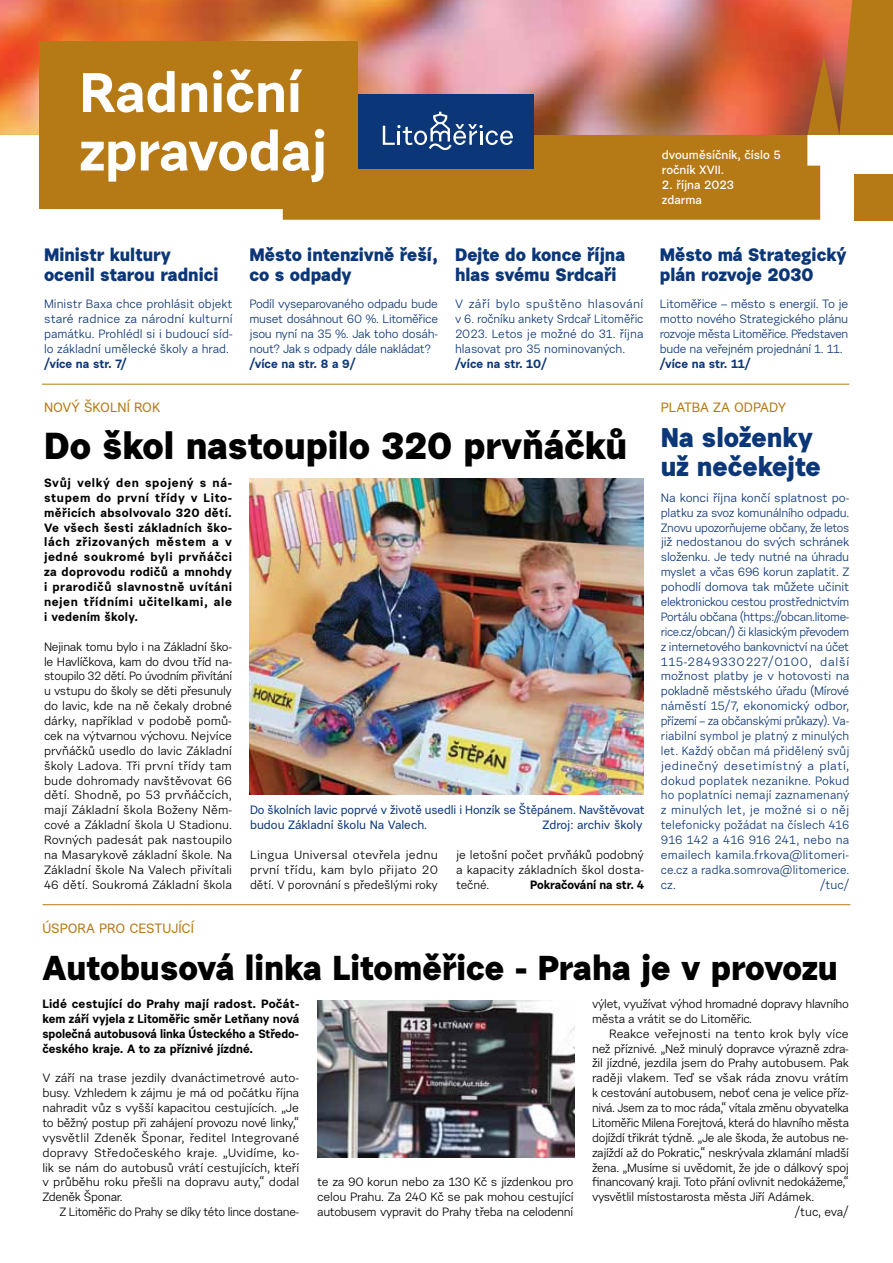
<style>
.page{position:relative;width:893px;height:1263px;background:#fff}
.page>*{position:absolute;margin:0;border:0;box-sizing:border-box;transform-origin:0 0}
.t1{font:700 37.5px "Urban Grotesk Me Bl";color:#000}
.t2{font:700 34.5px "Urban Grotesk Me Bl";color:#000}
.t3{font:700 27px/29.7px "Urban Grotesk Me Bl";color:#0b3677}
.t4{font:700 18px/19.5px "Urban Grotesk Me Bl";color:#0b3677}
.t5{font:13.5px "Urban Grotesk Me Bl";color:#b57916}
.t6{font:12px/14.9px "Urban Grotesk Re Bo";letter-spacing:-.025em;color:#000;text-align:justify}
.t7{font:12px/14.9px "Urban Grotesk Re Bo";letter-spacing:-.01em;color:#0b3677;text-align:justify}
.t8{font:700 12px/14.9px "Urban Grotesk Re Bo";color:#000;text-align:justify}
.t9{font:12px/14.9px "Urban Grotesk Me Bl";letter-spacing:-.005em;color:#0b3677}
.t10{font:700 12px "Urban Grotesk Re Bo";color:#0b3677}
.t11{font:700 12px/15px "Urban Grotesk Li Se";color:#fff}
.t12{font:12px "Urban Grotesk Re Bo";letter-spacing:-.005em;color:#000}
.t13{font:12px "Urban Grotesk Re Bo";color:#000}
</style>
<div class="page">
<img style="left:0;top:0;width:807px;height:135px">
<div style="left:283px;top:135px;width:537px;height:85px;background:#b57916"></div>
<svg style="left:807px;top:0;width:86px;height:135px"></svg>
<div style="left:40px;top:42px;width:318px;height:167px;background:#b57916"></div>
<svg style="left:81px;top:129px;width:243px;height:54px"></svg>
<svg style="left:83px;top:69px;width:219px;height:44px"></svg>
<div style="left:855px;top:174px;width:38px;height:47px;background:#b57916"></div>
<div style="left:358px;top:95px;width:176px;height:74px;background:#0b3677"></div>
<svg style="left:383px;top:112px;width:130px;height:38px"></svg>
<hr style="left:42px;top:384px;width:807px;height:1px;background:#b57916">
<hr style="left:43px;top:904px;width:807px;height:1px;background:#b57916">
<img style="left:249px;top:478px;width:395px;height:316px">
<img style="left:317px;top:1000px;width:257px;height:157px">
<p class="t11" style="left:662px;top:147px;width:120px">dvouměsíčník, číslo 5 ročník XVII.</p>
<p class="t11" style="left:662px;top:177px;width:74px">2. října 2023 zdarma</p>
<h3 class="t4" style="left:44px;top:245px;width:176px">Ministr kultury ocenil starou radnici</h3>
<p class="t7" style="left:44px;top:297px;width:190px">Ministr Baxa chce prohlásit objekt staré radnice za národní kulturní památku. Prohlédl si i budoucí síd&shy;lo základní umělecké školy a hrad.</p>
<p class="t10" style="left:44px;top:356px;width:84px">/více na str. 7/</p>
<h3 class="t4" style="left:249px;top:245px;width:190px">Město intenzivně řeší, co s odpady</h3>
<p class="t7" style="left:249px;top:297px;width:190px">Podíl vyseparovaného odpadu bude muset dosáhnout 60 %. Litoměřice jsou nyní na 35 %. Jak toho dosáh&shy;nout? Jak s odpady dále nakládat?</p>
<p class="t10" style="left:249px;top:356px;width:107px">/více na str. 8 a 9/</p>
<h3 class="t4" style="left:455px;top:245px;width:172px">Dejte do konce října hlas svému Srdcaři</h3>
<p class="t7" style="left:455px;top:297px;width:190px">V září bylo spuštěno hlasování v 6. ročníku ankety Srdcař Litoměřic 2023. Letos je možné do 31. října hlasovat pro 35 nominovaných.</p>
<p class="t10" style="left:455px;top:356px;width:93px">/více na str. 10/</p>
<p class="t5" style="left:44px;top:399px;width:118px">NOVÝ ŠKOLNÍ ROK</p>
<h1 class="t1" style="left:44px;top:422px;width:585px">Do škol nastoupilo 320 prvňáčků</h1>
<p class="t8" style="left:44px;top:475px;width:190px">Svůj velký den spojený s ná&shy;stupem do první třídy v Lito&shy;měřicích absolvovalo 320 dětí.<br>Ve všech šesti základních ško&shy;lách zřizovaných městem a v jedné soukromé byli prvňáčci za doprovodu rodičů a mnohdy i prarodičů slavnostně uvítáni nejen třídními učitelkami, ale i vedením školy.</p>
<p class="t6" style="left:44px;top:639px;width:190px">Nejinak tomu bylo i na Základní ško&shy;le Havlíčkova, kam do dvou tříd na&shy;stoupilo 32 dětí. Po úvodním přivítání u vstupu do školy se děti přesunuly do lavic, kde na ně čekaly drobné dárky, například v podobě pomů&shy;cek na výtvarnou výchovu. Nejvíce prvňáčků usedlo do lavic Základní školy Ladova. Tři první třídy tam bude dohromady navštěvovat 66 dětí. Shodně, po 53 prvňáčcích, mají Základní škola Boženy Něm&shy;cové a Základní škola U Stadionu.<br>Rovných padesát pak nastoupilo na Masarykově základní škole. Na Základní škole Na Valech přivítali 46 dětí. Soukromá Základní škola</p>
<p class="t9" style="left:250px;top:802px;width:396px">Do školních lavic poprvé v životě usedli i Honzík se Štěpánem. Navštěvovat budou Základní školu Na Valech.</p>
<p class="t9" style="left:543px;top:817px;width:101px">Zdroj: archiv školy</p>
<p class="t6" style="left:250px;top:847px;width:189px">Lingua Universal otevřela jednu první třídu, kam bylo přijato 20 dětí. V porovnání s předešlými roky</p>
<p class="t6" style="left:456px;top:847px;width:189px">je letošní počet prvňáků podobný a kapacity základních škol dosta&shy;tečné.</p>
<p class="t8" style="left:530px;top:877px;width:115px">Pokračování na str. 4</p>
<h3 class="t4" style="left:660px;top:245px;width:188px">Město má Strategický plán rozvoje 2030</h3>
<p class="t7" style="left:660px;top:297px;width:190px">Litoměřice – město s energií. To je motto nového Strategického plánu rozvoje města Litoměřice. Představen bude na veřejném projednání 1. 11.</p>
<p class="t10" style="left:660px;top:356px;width:92px">/více na str. 11/</p>
<p class="t5" style="left:661px;top:399px;width:127px">PLATBA ZA ODPADY</p>
<h3 class="t3" style="left:661px;top:422px;width:162px">Na složenky už nečekejte</h3>
<p class="t7" style="left:661px;top:490px;width:190px">Na konci října končí splatnost po&shy;platku za svoz komunálního odpadu.<br>Znovu upozorňujeme občany, že letos již nedostanou do svých schránek složenku. Je tedy nutné na úhradu myslet a včas 696 korun zaplatit. Z pohodlí domova tak můžete učinit elektronickou cestou prostřednictvím Portálu občana (https://obcan.litome&shy;rice.cz/obcan/) či klasickým převodem z internetového bankovnictví na účet 115-2849330227/0100, další možnost platby je v hotovosti na pokladně městského úřadu (Mírové náměstí 15/7, ekonomický odbor, přízemí – za občanskými průkazy). Va&shy;riabilní symbol je platný z minulých let. Každý občan má přidělený svůj jedinečný desetimístný a platí, dokud poplatek nezanikne. Pokud ho poplatníci nemají zaznamenaný z minulých let, je možné si o něj telefonicky požádat na číslech 416<br>916 142 a 416 916 241, nebo na emailech kamila.frkova@litomeri&shy;ce.cz a radka.somrova@litomerice. cz.</p>
<p class="t7" style="left:820px;top:877px;width:30px">/tuc/</p>
<p class="t5" style="left:42px;top:920px;width:153px">ÚSPORA PRO CESTUJÍCÍ</p>
<h2 class="t2" style="left:42px;top:946px;width:797px">Autobusová linka Litoměřice - Praha je v provozu</h2>
<p class="t8" style="left:42px;top:996px;width:258px">Lidé cestující do Prahy mají radost. Počát&shy;kem září vyjela z Litoměřic směr Letňany nová společná autobusová linka Ústeckého a Středo&shy;českého kraje. A to za příznivé jízdné.</p>
<p class="t6" style="left:42px;top:1070px;width:258px">V září na trase jezdily dvanáctimetrové auto&shy;busy. Vzhledem k zájmu je má od počátku října nahradit vůz s vyšší kapacitou cestujících. „Je to běžný postup při zahájení provozu nové linky,“ vysvětlil Zdeněk Šponar, ředitel Integrované dopravy Středočeského kraje. „Uvidíme, ko&shy;lik se nám do autobusů vrátí cestujících, kteří v průběhu roku přešli na dopravu auty,“ dodal Zdeněk Šponar.</p>
<p class="t6" style="left:59px;top:1204px;width:241px">Z Litoměřic do Prahy se díky této lince dostane-</p>
<p class="t6" style="left:592px;top:996px;width:258px">výlet, využívat výhod hromadné dopravy hlavního města a vrátit se do Litoměřic.</p>
<p class="t13" style="left:609px;top:1026px;width:241px">Reakce veřejnosti na tento krok byly více</p>
<p class="t6" style="left:592px;top:1041px;width:258px">než příznivé. „Než minulý dopravce výrazně zdra-</p>
<p class="t6" style="left:592px;top:1055px;width:258px">žil jízdné, jezdila jsem do Prahy autobusem. Pak</p>
<p class="t12" style="left:592px;top:1070px;width:258px">raději vlakem. Teď se však ráda znovu vrátím</p>
<p class="t6" style="left:592px;top:1085px;width:258px">k cestování autobusem, neboť cena je velice příz-</p>
<p class="t6" style="left:592px;top:1100px;width:258px">nivá. Jsem za to moc ráda,“ vítala změnu obyvatelka</p>
<p class="t6" style="left:592px;top:1115px;width:258px">Litoměřic Milena Forejtová, která do hlavního města</p>
<p class="t6" style="left:592px;top:1130px;width:258px">dojíždí třikrát týdně. „Je ale škoda, že autobus ne-</p>
<p class="t6" style="left:592px;top:1145px;width:258px">zajíždí až do Pokratic,“ neskrývala zklamání mladší</p>
<p class="t6" style="left:592px;top:1160px;width:258px">žena. „Musíme si uvědomit, že jde o dálkový spoj</p>
<p class="t6" style="left:592px;top:1175px;width:258px">financovaný kraji. Toto přání ovlivnit nedokážeme,“</p>
<p class="t6" style="left:592px;top:1189px;width:224px">vysvětlil místostarosta města Jiří Adámek.</p>
<p class="t6" style="left:795px;top:1204px;width:55px">/tuc, eva/</p>
<p class="t6" style="left:317px;top:1175px;width:258px">te za 90 korun nebo za 130 Kč s jízdenkou pro celou Prahu. Za 240 Kč se pak mohou cestující autobusem vypravit do Prahy třeba na celodenní</p>
</div>
